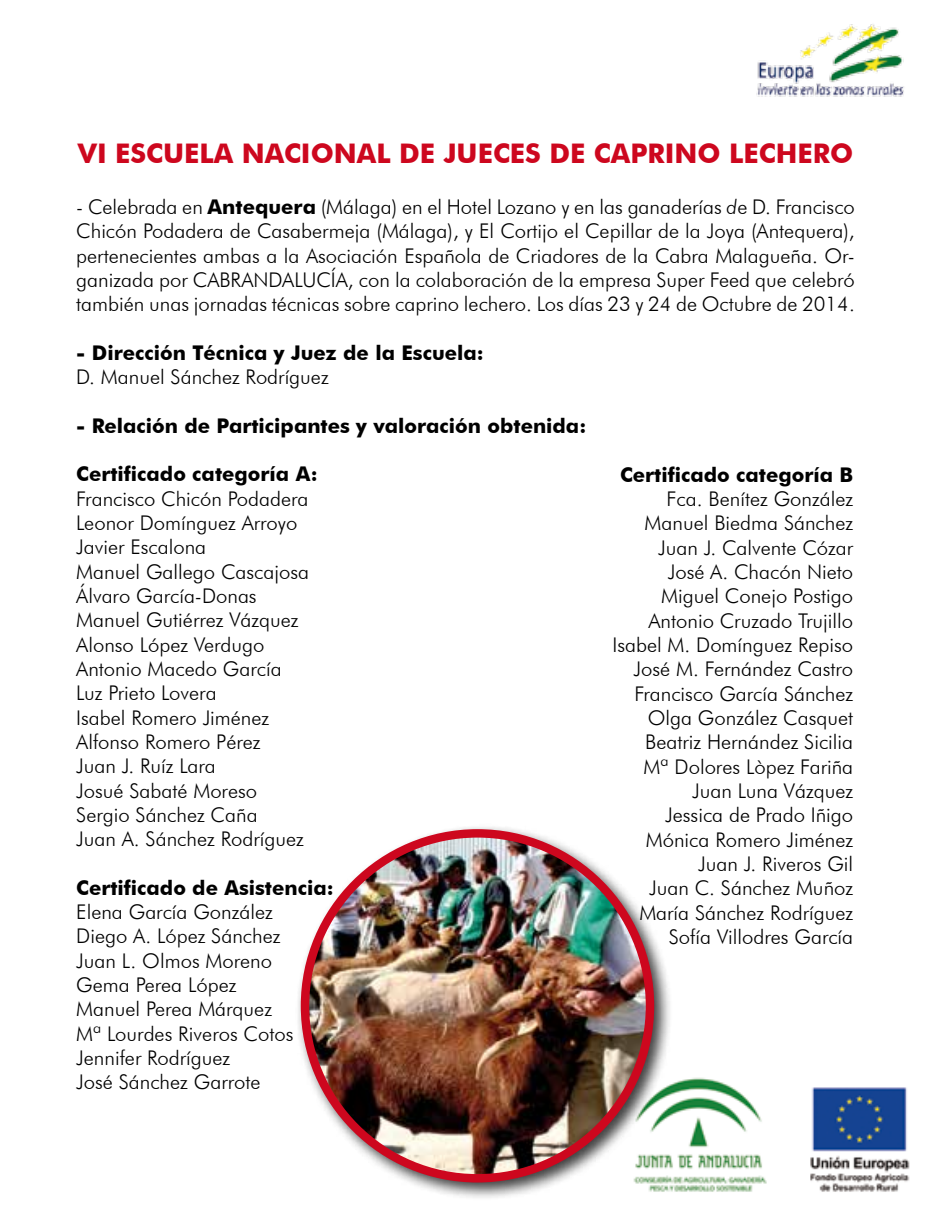
<style>
.page{position:relative;width:932px;height:1219px;background:#fff}
.page>*{position:absolute;margin:0;border:0;box-sizing:border-box;transform-origin:0 0}
.t1{font:700 27px "Futura BT";color:#cd071e}
.t2{font:300 20.25px/24.3px "Futura BT";color:#000}
.t3{font:700 20.25px "Futura BT";color:#000}
.s1{font-weight:700}
.s2{font-style:italic}
</style>
<div class="page">
<img style="left:672px;top:1077px;width:238px;height:115px">
<div style="left:295px;top:823px;width:377px;height:377px;background:#000;opacity:.75"></div>
<img style="left:305px;top:833px;width:344px;height:345px;border-radius:172px">
<div style="left:301px;top:829px;width:353px;height:353px;border:8px solid #cd071e;border-radius:50%"></div>
<img style="left:756px;top:24px;width:148px;height:73px">
<h1 class="t1" style="left:78px;top:137px;width:776px">VI ESCUELA NACIONAL DE JUECES DE CAPRINO LECHERO</h1>
<p class="t2" style="left:76px;top:194px;width:779px;text-align:justify">- Celebrada en <span class="s1">Antequera</span> (Málaga) en el Hotel Lozano y en las ganaderías <span class="s2">d</span>e D. Francisco Chicón Podadera de Casabermeja (Málaga), y El Cortijo el Cepillar de la Joya (Antequera), pertenecientes ambas a la Asociación Española de Criadores de la Cabra Malagueña. Or&shy;ganizada por CABRANDALUCÍA, con la colaboración de la empresa Super Feed que celebró también unas jornadas técnicas sobre caprino lechero. Los días 23 y 24 de Octubre de 2014.</p>
<p class="t3" style="left:76px;top:340px;width:409px">- Dirección Técnica y Juez de la Escuela:</p>
<p class="t2" style="left:76px;top:364px;width:254px">D. Manuel Sánchez Rodríguez</p>
<p class="t3" style="left:76px;top:413px;width:511px">- Relación de Participantes y valoración obtenida:</p>
<p class="t3" style="left:76px;top:462px;width:243px">Certificado categoría A:</p>
<p class="t2" style="left:76px;top:486px;width:234px">Francisco Chicón Podadera<br>Leonor Domínguez Arroyo<br>Javier Escalona<br>Manuel Gallego Cascajosa<br>Álvaro García-Donas<br>Manuel Gutiérrez Vázquez<br>Alonso López Verdugo<br>Antonio Macedo García<br>Luz Prieto Lovera<br>Isabel Romero Jiménez<br>Alfonso Romero Pérez<br>Juan J. Ruíz Lara<br>Josué Sabaté Moreso<br>Sergio Sánchez Caña<br>Juan A. Sánchez Rodríguez</p>
<p class="t3" style="left:76px;top:875px;width:259px">Certificado de Asistencia:</p>
<p class="t2" style="left:76px;top:899px;width:219px">Elena García González<br>Diego A. López Sánchez<br>Juan L. Olmos Moreno<br>Gema Perea López<br>Manuel Perea Márquez<br>Mª Lourdes Riveros Cotos<br>Jennifer Rodríguez<br>José Sánchez Garrote</p>
<p class="t3" style="left:620px;top:462px;width:234px">Certificado categoría B</p>
<p class="t2" style="left:612px;top:486px;width:242px;text-align:right">Fca. Benítez González<br>Manuel Biedma Sánchez<br>Juan J. Calvente Cózar<br>José A. Chacón Nieto<br>Miguel Conejo Postigo<br>Antonio Cruzado Trujillo<br>Isabel M. Domínguez Repiso<br>José M. Fernández Castro<br>Francisco García Sánchez<br>Olga González Casquet<br>Beatriz Hernández Sicilia<br>Mª Dolores Lòpez Fariña<br>Juan Luna Vázquez<br>Jessica de Prado Iñigo<br>Mónica Romero Jiménez<br>Juan J. Riveros Gil<br>Juan C. Sánchez Muñoz<br>María Sánchez Rodríguez<br>Sofía Villodres García</p>
</div>
